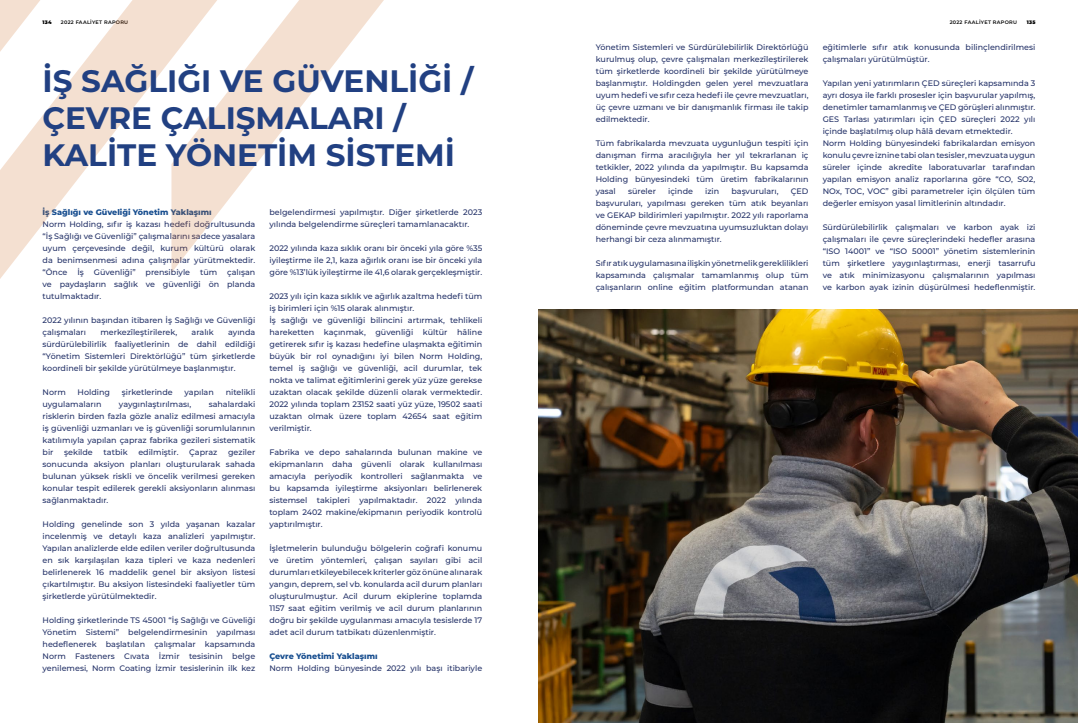
<style>
.page{position:relative;width:1078px;height:723px;background:#fff}
.page>*{position:absolute;margin:0;border:0;box-sizing:border-box;transform-origin:0 0}
.t1{font:700 31px/37.2px "Montserrat";color:#214082}
.t2{font:500 8px/12px "Montserrat";color:#243268;text-align:justify}
.t3{font:800 8px "Montserrat";color:#194f90}
.t4{font:600 5px "Montserrat";letter-spacing:.05em;color:#000}
.t5{font:900 5px "Montserrat";letter-spacing:.05em;color:#000}
</style>
<div class="page">
<svg style="left:348px;top:0;width:36px;height:46px"></svg>
<svg style="left:157px;top:0;width:191px;height:273px"></svg>
<svg style="left:0;top:0;width:157px;height:279px"></svg>
<img style="left:539px;top:309px;width:538px;height:414px">
<p class="t5" style="left:43px;top:18px;width:11px">134</p>
<p class="t4" style="left:61px;top:18px;width:69px">2022 FAALIYET RAPORU</p>
<p class="t4" style="left:949px;top:18px;width:69px">2022 FAALIYET RAPORU</p>
<p class="t5" style="left:1026px;top:18px;width:10px">135</p>
<h1 class="t1" style="left:43px;top:61px;width:432px">İŞ SAĞLIĞI VE GÜVENLİĞİ /<br>ÇEVRE ÇALIŞMALARI /<br>KALİTE YÖNETİM SİSTEMİ</h1>
<p class="t3" style="left:43px;top:206px;width:170px">İş Sağlığı ve Güveliği Yönetim Yaklaşımı</p>
<p class="t2" style="left:43px;top:218px;width:214px">Norm Holding, sıfır iş kazası hedefi doğrultusunda “İş Sağlığı ve Güvenliği” çalışmalarını sadece yasalara uyum çerçevesinde değil, kurum kültürü olarak da benimsenmesi adına çalışmalar yürütmektedir. “Önce İş Güvenliği” prensibiyle tüm çalışan ve paydaşların sağlık ve güvenliği ön planda tutulmaktadır.</p>
<p class="t2" style="left:43px;top:314px;width:214px">2022 yılının başından itibaren İş Sağlığı ve Güvenliği çalışmaları</p>
<p class="t2" style="left:100px;top:326px;width:78px">merkezîleştirilerek,</p>
<p class="t2" style="left:191px;top:326px;width:24px">aralık</p>
<p class="t2" style="left:43px;top:326px;width:214px;text-indent:185px">ayında sürdürülebilirlik faaliyetlerinin de dahil edildiği “Yönetim Sistemleri Direktörlüğü” tüm şirketlerde koordineli bir şekilde yürütülmeye başlanmıştır.</p>
<p class="t2" style="left:43px;top:386px;width:25px">Norm</p>
<p class="t2" style="left:78px;top:386px;width:34px">Holding</p>
<p class="t2" style="left:122px;top:386px;width:52px">şirketlerinde</p>
<p class="t2" style="left:184px;top:386px;width:31px">yapılan</p>
<p class="t2" style="left:226px;top:386px;width:31px">nitelikli</p>
<p class="t2" style="left:43px;top:398px;width:60px">uygulamaların</p>
<p class="t2" style="left:119px;top:398px;width:74px">yaygınlaştırılması,</p>
<p class="t2" style="left:43px;top:398px;width:214px;text-indent:166px">sahalardaki risklerin birden fazla gözle analiz edilmesi amacıyla iş güvenliği uzmanları ve iş güvenliği sorumlularının katılımıyla yapılan çapraz fabrika gezileri sistematik bir</p>
<p class="t2" style="left:43px;top:446px;width:214px;text-indent:185px">geziler sonucunda aksiyon planları oluşturularak sahada bulunan yüksek riskli ve öncelik verilmesi gereken konular tespit edilerek gerekli aksiyonların alınması sağlanmaktadır.</p>
<p class="t2" style="left:43px;top:518px;width:214px">Holding genelinde son 3 yılda yaşanan kazalar incelenmiş ve detaylı kaza analizleri yapılmıştır.<br>Yapılan analizlerde elde edilen veriler doğrultusunda en sık karşılaşılan kaza tipleri ve kaza nedenleri belirlenerek 16 maddelik genel bir aksiyon listesi çıkartılmıştır. Bu aksiyon listesindeki faaliyetler tüm şirketlerde yürütülmektedir.</p>
<p class="t2" style="left:43px;top:614px;width:214px">Holding şirketlerinde TS 45001 “İş Sağlığı ve Güveliği Yönetim Sistemi” belgelendirmesinin yapılması hedeflenerek başlatılan çalışmalar kapsamında Norm Fasteners Cıvata İzmir tesisinin belge yenilemesi, Norm Coating İzmir tesislerinin ilk kez</p>
<p class="t2" style="left:64px;top:446px;width:30px">şekilde</p>
<p class="t2" style="left:104px;top:446px;width:26px">tatbik</p>
<p class="t2" style="left:138px;top:446px;width:42px">edilmiştir.</p>
<p class="t2" style="left:189px;top:446px;width:30px">Çapraz</p>
<p class="t2" style="left:269px;top:206px;width:214px">belgelendirmesi yapılmıştır. Diğer şirketlerde 2023 yılında belgelendirme süreçleri tamamlanacaktır.</p>
<p class="t2" style="left:269px;top:242px;width:214px">2022 yılında kaza sıklık oranı bir önceki yıla göre %35 iyileştirme ile 2,1, kaza ağırlık oranı ise bir önceki yıla göre %13’lük iyileştirme ile 41,6 olarak gerçekleşmiştir.</p>
<p class="t2" style="left:269px;top:290px;width:214px;text-align:left">2023 yılı için kaza sıklık ve ağırlık azaltma hedefi tüm iş birimleri için %15 olarak alınmıştır.<br>İş sağlığı ve güvenliği bilincini artırmak, tehlikeli hareketten kaçınmak, güvenliği kültür hâline getirerek sıfır iş kazası hedefine ulaşmakta eğitimin büyük bir rol oynadığını iyi bilen Norm Holding, temel iş sağlığı ve güvenliği, acil durumlar, tek nokta ve talimat eğitimlerini gerek yüz yüze gerekse uzaktan olacak şekilde düzenli olarak vermektedir.<br>2022 yılında toplam 23152 saati yüz yüze, 19502 saati uzaktan olmak üzere toplam 42654 saat eğitim verilmiştir.</p>
<p class="t2" style="left:269px;top:446px;width:214px">Fabrika ve depo sahalarında bulunan makine ve ekipmanların daha güvenli olarak kullanılması amacıyla periyodik kontrolleri sağlanmakta ve bu kapsamda iyileştirme aksiyonları belirlenerek sistemsel takipleri yapılmaktadır. 2022 yılında toplam 2402 makine/ekipmanın periyodik kontrolü yaptırılmıştır.</p>
<p class="t2" style="left:269px;top:542px;width:214px">İşletmelerin bulunduğu bölgelerin coğrafi konumu ve üretim yöntemleri, çalışan sayıları gibi acil durumları etkileyebilecek kriterler göz önüne alınarak yangın, deprem, sel vb. konularda acil durum planları oluşturulmuştur. Acil durum ekiplerine toplamda 1157 saat eğitim verilmiş ve acil durum planlarının doğru bir şekilde uygulanması amacıyla tesislerde 17 adet acil durum tatbikatı düzenlenmiştir.</p>
<p class="t3" style="left:269px;top:650px;width:109px">Çevre Yönetimi Yaklaşımı</p>
<p class="t2" style="left:269px;top:662px;width:214px">Norm Holding bünyesinde 2022 yılı başı itibariyle</p>
<p class="t2" style="left:595px;top:41px;width:214px">Yönetim Sistemleri ve Sürdürülebilirlik Direktörlüğü kurulmuş olup, çevre çalışmaları merkezîleştirilerek tüm şirketlerde koordineli bir şekilde yürütülmeye başlanmıştır. Holdingden gelen yerel mevzuatlara uyum hedefi ve sıfır ceza hedefi ile çevre mevzuatları, üç çevre uzmanı ve bir danışmanlık firması ile takip edilmektedir.</p>
<p class="t2" style="left:595px;top:137px;width:214px">Tüm fabrikalarda mevzuata uygunluğun tespiti için danışman firma aracılığıyla her yıl tekrarlanan iç tetkikler, 2022 yılında da yapılmıştır. Bu kapsamda Holding bünyesindeki tüm üretim fabrikalarının yasal</p>
<p class="t2" style="left:628px;top:185px;width:29px">süreler</p>
<p class="t2" style="left:668px;top:185px;width:26px">içinde</p>
<p class="t2" style="left:705px;top:185px;width:16px">izin</p>
<p class="t2" style="left:731px;top:185px;width:48px">başvuruları,</p>
<p class="t2" style="left:595px;top:185px;width:214px;text-indent:195px">ÇED başvuruları, yapılması gereken tüm atık beyanları ve GEKAP bildirimleri yapılmıştır. 2022 yılı raporlama döneminde çevre mevzuatına uyumsuzluktan dolayı herhangi bir ceza alınmamıştır.</p>
<p class="t2" style="left:595px;top:257px;width:214px">Sıfır atık uygulamasına ilişkin yönetmelik gereklilikleri kapsamında çalışmalar tamamlanmış olup tüm çalışanların online eğitim platformundan atanan</p>
<p class="t2" style="left:822px;top:41px;width:214px">eğitimlerle sıfır atık konusunda bilinçlendirilmesi çalışmaları yürütülmüştür.</p>
<p class="t2" style="left:822px;top:77px;width:214px;text-align:left">Yapılan yeni yatırımların ÇED süreçleri kapsamında 3 ayrı dosya ile farklı prosesler için başvurular yapılmış, denetimler tamamlanmış ve ÇED görüşleri alınmıştır.<br>GES Tarlası yatırımları için ÇED süreçleri 2022 yılı içinde başlatılmış olup hâlâ devam etmektedir.<br>Norm Holding bünyesindeki fabrikalardan emisyon konulu çevre iznine tabi olan tesisler, mevzuata uygun süreler içinde akredite laboratuvarlar tarafından yapılan emisyon analiz raporlarına göre “CO, SO2, NOx, TOC, VOC” gibi parametreler için ölçülen tüm değerler emisyon yasal limitlerinin altındadır.</p>
<p class="t2" style="left:822px;top:221px;width:214px">Sürdürülebilirlik çalışmaları ve karbon ayak izi çalışmaları ile çevre süreçlerindeki hedefler arasına “ISO 14001” ve “ISO 50001” yönetim sistemlerinin tüm şirketlere yaygınlaştırması, enerji tasarrufu ve atık minimizasyonu çalışmalarının yapılması ve karbon ayak izinin düşürülmesi hedeflenmiştir.</p>
</div>
